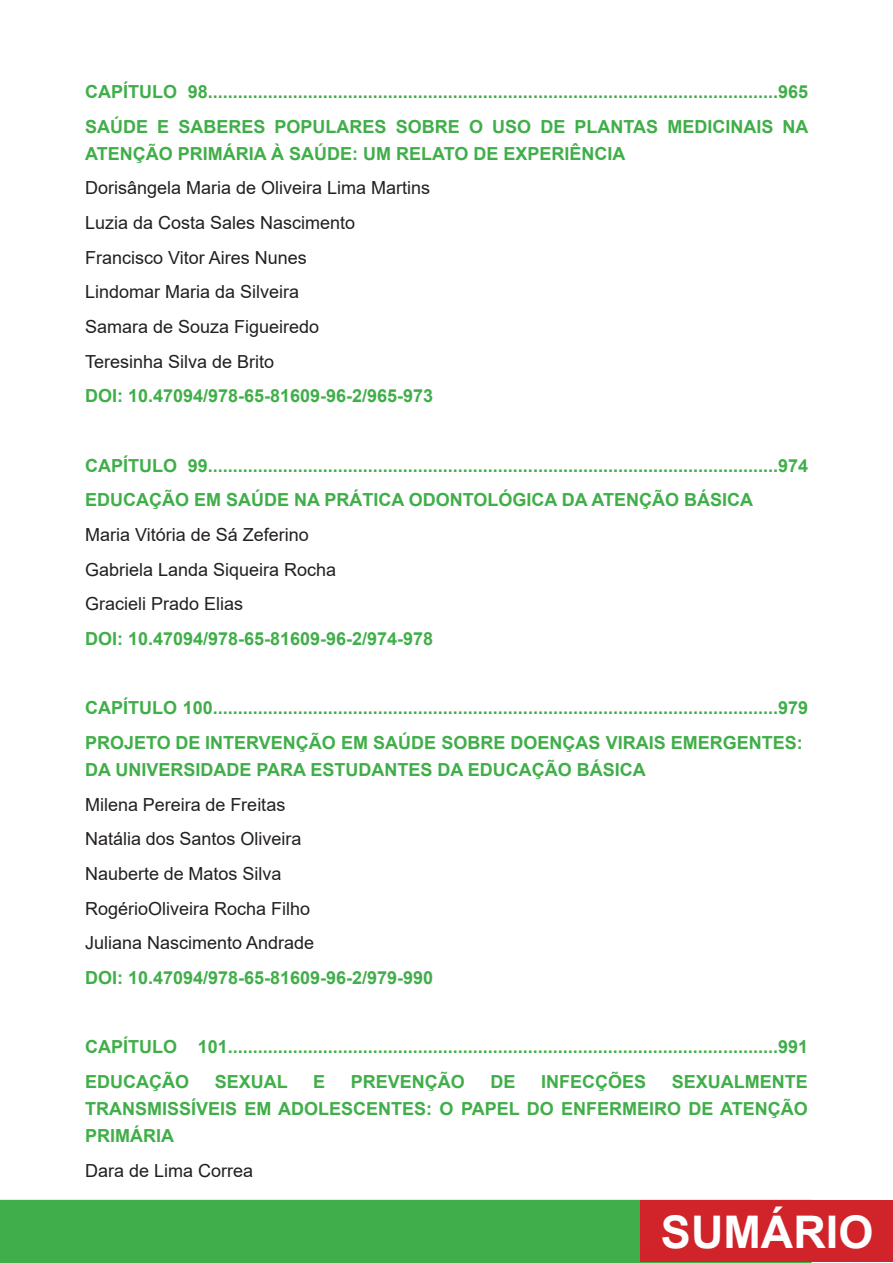
<style>
.page{position:relative;width:893px;height:1263px;background:#fff}
.page>*{position:absolute;margin:0;border:0;box-sizing:border-box;transform-origin:0 0}
.t1{font:700 45px "Arial";color:#fff}
.Título_1{font:700 18px/27px "Arial";color:#40ae49}
.t2{font:18px "Arial";color:#231f20}
</style>
<div class="page">
<div style="left:0;top:1200px;width:812px;height:63px;background:#40ae49"></div>
<div style="left:641px;top:1200px;width:252px;height:62px;background:#d1232a"></div>
<p class="Título_1" style="left:85px;top:79px;width:725px">CAPÍTULO 98..................................................................................................................965</p>
<p class="Título_1" style="left:85px;top:113px;width:725px">SAÚDE E SABERES POPULARES SOBRE O USO DE PLANTAS MEDICINAIS NA<br>ATENÇÃO PRIMÁRIA À SAÚDE: UM RELATO DE EXPERIÊNCIA</p>
<p class="t2" style="left:85px;top:176px;width:347px">Dorisângela Maria de Oliveira Lima Martins</p>
<p class="t2" style="left:85px;top:210px;width:272px">Luzia da Costa Sales Nascimento</p>
<p class="t2" style="left:85px;top:245px;width:223px">Francisco Vitor Aires Nunes</p>
<p class="t2" style="left:85px;top:280px;width:216px">Lindomar Maria da Silveira</p>
<p class="t2" style="left:85px;top:314px;width:236px">Samara de Souza Figueiredo</p>
<p class="t2" style="left:85px;top:349px;width:191px">Teresinha Silva de Brito</p>
<p class="Título_1" style="left:85px;top:383px;width:350px">DOI: 10.47094/978-65-81609-96-2/965-973</p>
<p class="Título_1" style="left:85px;top:452px;width:725px">CAPÍTULO 99..................................................................................................................974</p>
<p class="Título_1" style="left:85px;top:487px;width:669px">EDUCAÇÃO EM SAÚDE NA PRÁTICA ODONTOLÓGICA DA ATENÇÃO BÁSICA</p>
<p class="t2" style="left:85px;top:522px;width:225px">Maria Vitória de Sá Zeferino</p>
<p class="t2" style="left:85px;top:557px;width:253px">Gabriela Landa Siqueira Rocha</p>
<p class="t2" style="left:85px;top:592px;width:160px">Gracieli Prado Elias</p>
<p class="Título_1" style="left:85px;top:625px;width:350px">DOI: 10.47094/978-65-81609-96-2/974-978</p>
<p class="Título_1" style="left:85px;top:695px;width:725px">CAPÍTULO 100.................................................................................................................979</p>
<p class="Título_1" style="left:85px;top:729px;width:719px">PROJETO DE INTERVENÇÃO EM SAÚDE SOBRE DOENÇAS VIRAIS EMERGENTES:<br>DA UNIVERSIDADE PARA ESTUDANTES DA EDUCAÇÃO BÁSICA</p>
<p class="t2" style="left:85px;top:792px;width:202px">Milena Pereira de Freitas</p>
<p class="t2" style="left:85px;top:826px;width:218px">Natália dos Santos Oliveira</p>
<p class="t2" style="left:85px;top:861px;width:198px">Nauberte de Matos Silva</p>
<p class="t2" style="left:85px;top:896px;width:227px">Rogério Oliveira Rocha Filho</p>
<p class="t2" style="left:85px;top:930px;width:231px">Juliana Nascimento Andrade</p>
<p class="Título_1" style="left:85px;top:964px;width:350px">DOI: 10.47094/978-65-81609-96-2/979-990</p>
<p class="Título_1" style="left:85px;top:1034px;width:724px">CAPÍTULO 101..............................................................................................................991</p>
<p class="Título_1" style="left:85px;top:1068px;width:105px">EDUCAÇÃO</p>
<p class="Título_1" style="left:215px;top:1068px;width:75px">SEXUAL</p>
<p class="Título_1" style="left:313px;top:1068px;width:14px">E</p>
<p class="Título_1" style="left:351px;top:1068px;width:116px">PREVENÇÃO</p>
<p class="Título_1" style="left:490px;top:1068px;width:27px">DE</p>
<p class="Título_1" style="left:541px;top:1068px;width:107px">INFECÇÕES</p>
<p class="Título_1" style="left:85px;top:1068px;width:724px;text-align:justify;text-indent:587px">SEXUALMENTE TRANSMISSÍVEIS EM ADOLESCENTES: O PAPEL DO ENFERMEIRO DE ATENÇÃO PRIMÁRIA</p>
<p class="t2" style="left:85px;top:1158px;width:170px">Dara de Lima Correa</p>
<h1 class="t1" style="left:661px;top:1200px;width:214px">SUMÁRIO</h1>
</div>
